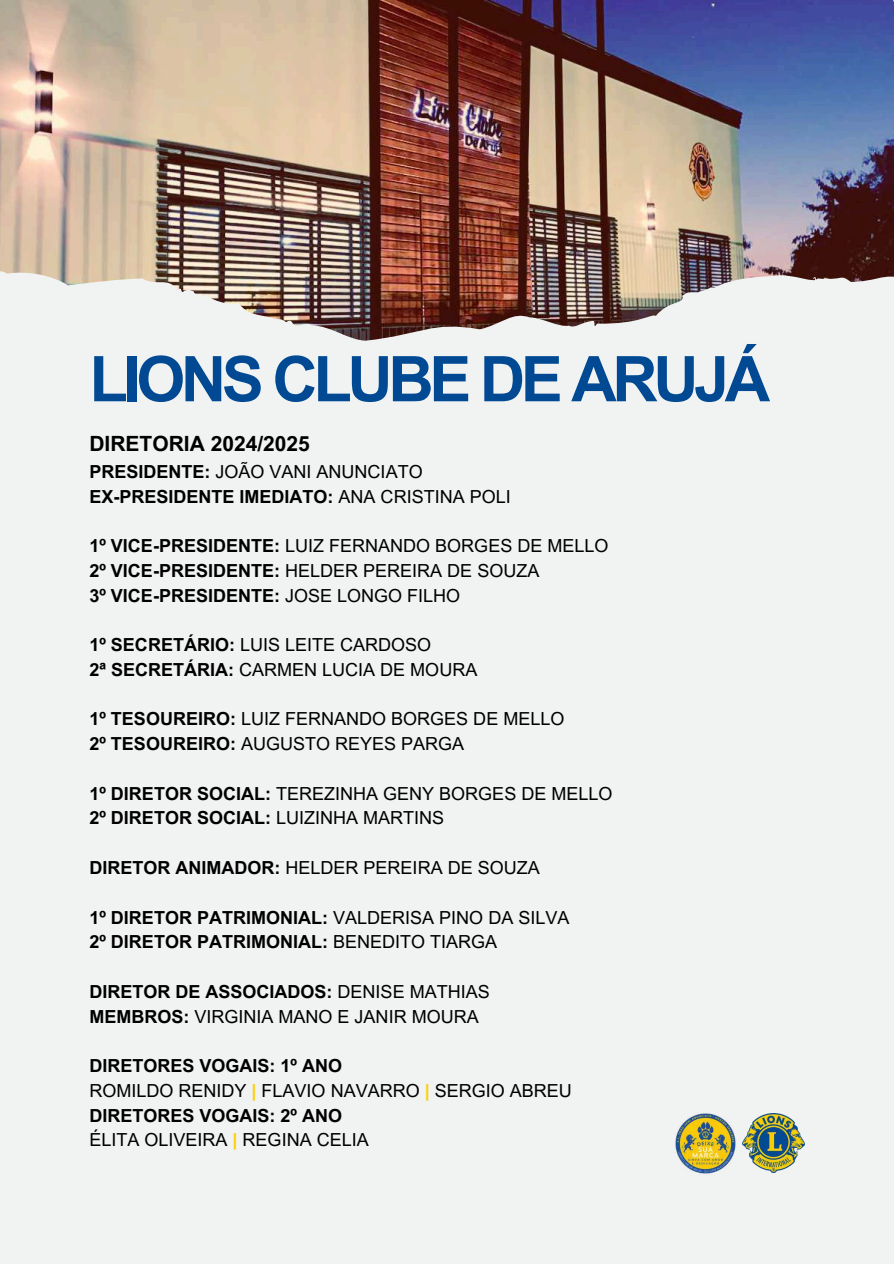
<style>
.page{position:relative;width:894px;height:1264px;background:#fff}
.page>*{position:absolute;margin:0;border:0;box-sizing:border-box;transform-origin:0 0}
.t1{font:700 63px "Arial MT Pro";letter-spacing:-.07em;color:#014a93}
.t2{font:700 21px "Arial MT Pro";color:#000}
.t3{font:18px/24.8px "Arial MT Pro";color:#000}
.t4{font:700 18px/24.8px "Arial MT Pro";color:#000}
.s1{font-weight:400}
.s2{font-weight:700}
.s3{font-weight:700;color:#fdcf02}
</style>
<div class="page">
<div style="left:0;top:0;width:893px;height:1263px;background:#f1f2f2"></div>
<img style="left:742px;top:1113px;width:62px;height:59px">
<img style="left:0;top:0;width:893px;height:341px">
<img style="left:675px;top:1113px;width:61px;height:60px">
<h1 class="t1" style="left:89px;top:355px;width:682px">LIONS CLUBE DE ARUJÁ</h1>
<p class="t2" style="left:89px;top:435px;width:222px">DIRETORIA 2024/2025</p>
<p class="t4" style="left:89px;top:461px;width:423px">PRESIDENTE: <span class="s1">JOÃO VANI ANUNCIATO<br></span>EX-PRESIDENTE IMEDIATO: <span class="s1">ANA CRISTINA POLI</span></p>
<p class="t3" style="left:89px;top:535px;width:520px"><span class="s2">1º VICE-PRESIDENTE:</span> LUIZ FERNANDO BORGES DE MELLO<br><span class="s2">2º VICE-PRESIDENTE:</span> HELDER PEREIRA DE SOUZA<br><span class="s2">3º VICE-PRESIDENTE:</span> JOSE LONGO FILHO</p>
<p class="t3" style="left:89px;top:634px;width:389px"><span class="s2">1º SECRETÁRIO:</span> LUIS LEITE CARDOSO<br><span class="s2">2ª SECRETÁRIA:</span> CARMEN LUCIA DE MOURA</p>
<p class="t3" style="left:89px;top:709px;width:476px"><span class="s2">1º TESOUREIRO:</span> LUIZ FERNANDO BORGES DE MELLO<br><span class="s2">2º TESOUREIRO:</span> AUGUSTO REYES PARGA</p>
<p class="t3" style="left:89px;top:783px;width:524px"><span class="s2">1º DIRETOR SOCIAL:</span> TEREZINHA GENY BORGES DE MELLO<br><span class="s2">2º DIRETOR SOCIAL:</span> LUIZINHA MARTINS</p>
<p class="t3" style="left:89px;top:857px;width:452px"><span class="s2">DIRETOR ANIMADOR:</span> HELDER PEREIRA DE SOUZA</p>
<p class="t4" style="left:89px;top:907px;width:481px">1º DIRETOR PATRIMONIAL: <span class="s1">VALDERISA PINO DA SILVA<br></span>2º DIRETOR PATRIMONIAL: <span class="s1">BENEDITO TIARGA</span></p>
<p class="t3" style="left:89px;top:981px;width:402px"><span class="s2">DIRETOR DE ASSOCIADOS:</span> DENISE MATHIAS<br><span class="s2">MEMBROS:</span> VIRGINIA MANO E JANIR MOURA</p>
<p class="t3" style="left:89px;top:1055px;width:484px"><span class="s2">DIRETORES VOGAIS: 1º ANO<br></span>ROMILDO RENIDY <span class="s3">|</span> FLAVIO NAVARRO <span class="s3">|</span> SERGIO ABREU<br><span class="s2">DIRETORES VOGAIS: 2º ANO<br></span>ÉLITA OLIVEIRA <span class="s3">|</span> REGINA CELIA</p>
</div>
